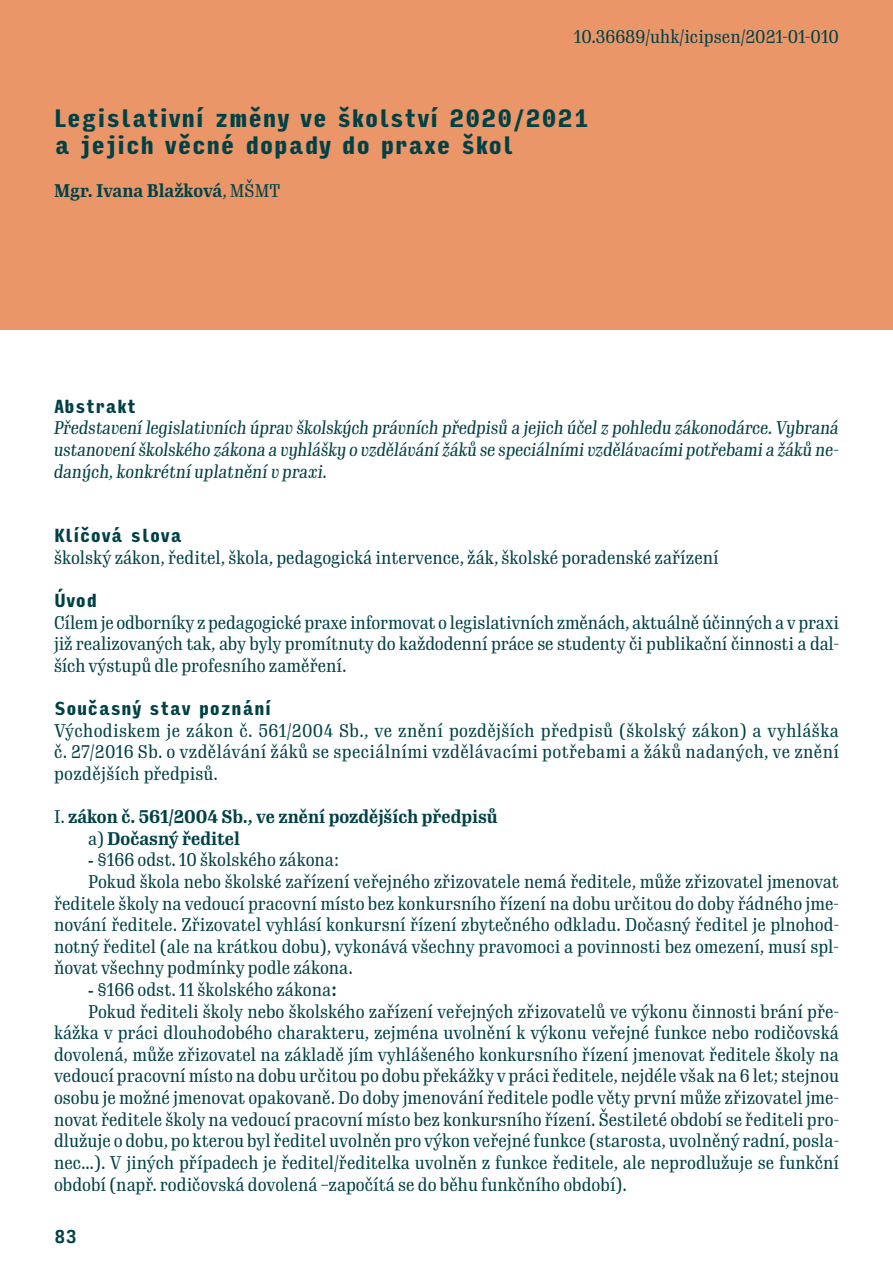
<style>
.page{position:relative;width:893px;height:1263px;background:#fff}
.page>*{position:absolute;margin:0;border:0;box-sizing:border-box;transform-origin:0 0}
.t1{font:900 24px/27px "Input Sans Compressed";color:#004146}
.t2{font:18px/21.6px "Gimlet Text Compressed";color:#004146;text-align:justify}
.t3{font:italic 18px/21.6px "Gimlet Text Compressed";color:#004146;text-align:justify}
.t4{font:700 18px/21.6px "Gimlet Text Compressed";color:#004146}
.t5{font:900 18px "Input Sans Compressed";color:#004146}
.t6{font:700 18px "Input Sans Compressed";color:#004146}
.s1{font-weight:400}
.s2{font-family:"Calibri";font-weight:700}
.s3{font-weight:700}
</style>
<div class="page">
<div style="left:0;top:0;width:893px;height:330px;background:#eb9669"></div>
<p class="t2" style="left:574px;top:24px;width:267px">10.36689/uhk/icipsen/2021-01-010</p>
<h1 class="t1" style="left:54px;top:103px;width:537px">Legislativní změny ve školství 2020/2021 a jejich věcné dopady do praxe škol</h1>
<p class="t4" style="left:54px;top:178px;width:228px">Mgr. Ivana Blažková<span class="s1">, MŠMT</span></p>
<p class="t5" style="left:54px;top:390px;width:84px">Abstrakt</p>
<p class="t3" style="left:54px;top:416px;width:786px">Představení legislativních úprav školských právních předpisů a jejich účel z pohledu zákonodárce. Vybraná ustanovení školského zákona a vyhlášky o vzdělávání žáků se speciálními vzdělávacími potřebami a žáků ne&shy;daných, konkrétní uplatnění v praxi.</p>
<p class="t5" style="left:54px;top:519px;width:130px">Klíčová slova</p>
<p class="t2" style="left:54px;top:546px;width:666px">školský zákon, ředitel, škola, pedagogická intervence, žák, školské poradenské zařízení</p>
<p class="t5" style="left:54px;top:584px;width:45px">Úvod</p>
<p class="t2" style="left:54px;top:611px;width:786px">Cílem je odborníky z pedagogické praxe informovat o legislativních změnách, aktuálně účinných a v praxi již realizovaných tak, aby byly promítnuty do každodenní práce se studenty či publikační činnosti a dal&shy;ších výstupů dle profesního zaměření.</p>
<p class="t5" style="left:54px;top:692px;width:219px">Současný stav poznání</p>
<p class="t2" style="left:54px;top:719px;width:786px">Východiskem je zákon č. 561/2004 Sb., ve znění pozdějších předpisů (školský zákon) a vyhláška č. 27/2016 Sb. o vzdělávání žáků se speciálními vzdělávacími potřebami a žáků nadaných, ve znění pozdějších předpisů.</p>
<p class="t4" style="left:88px;top:805px;width:411px;text-indent:-34px"><span class="s1">I.</span> zákon č. 561/2004 Sb., ve znění pozdějších předpisů <span class="s1">a)</span> Dočasný ředitel</p>
<p class="t2" style="left:88px;top:848px;width:253px"><span class="s2">-</span> §166 odst. 10 školského zákona:</p>
<p class="t2" style="left:88px;top:870px;width:752px">Pokud škola nebo školské zařízení veřejného zřizovatele nemá ředitele, může zřizovatel jmenovat</p>
<p class="t2" style="left:54px;top:891px;width:786px">ředitele školy na vedoucí pracovní místo bez konkursního řízení na dobu určitou do doby řádného jme-</p>
<p class="t2" style="left:54px;top:913px;width:786px">nování ředitele. Zřizovatel vyhlásí konkursní řízení zbytečného odkladu. Dočasný ředitel je plnohod-</p>
<p class="t2" style="left:54px;top:935px;width:786px">notný ředitel (ale na krátkou dobu), vykonává všechny pravomoci a povinnosti bez omezení, musí spl-</p>
<p class="t2" style="left:54px;top:956px;width:300px">ňovat všechny podmínky podle zákona.</p>
<p class="t2" style="left:88px;top:978px;width:250px"><span class="s2">-</span> §166 odst. 11 školského zákona<span class="s3">:</span></p>
<p class="t2" style="left:88px;top:999px;width:752px">Pokud řediteli školy nebo školského zařízení veřejných zřizovatelů ve výkonu činnosti brání pře-</p>
<p class="t2" style="left:54px;top:1021px;width:786px">kážka v práci dlouhodobého charakteru, zejména uvolnění k výkonu veřejné funkce nebo rodičovská</p>
<p class="t2" style="left:54px;top:1043px;width:786px">dovolená, může zřizovatel na základě jím vyhlášeného konkursního řízení jmenovat ředitele školy na</p>
<p class="t2" style="left:54px;top:1064px;width:786px">vedoucí pracovní místo na dobu určitou po dobu překážky v práci ředitele, nejdéle však na 6 let; stejnou</p>
<p class="t2" style="left:54px;top:1086px;width:787px">osobu je možné jmenovat opakovaně. Do doby jmenování ředitele podle věty první může zřizovatel jme-</p>
<p class="t2" style="left:54px;top:1107px;width:786px">novat ředitele školy na vedoucí pracovní místo bez konkursního řízení. Šestileté období se řediteli pro-</p>
<p class="t2" style="left:54px;top:1129px;width:786px">dlužuje o dobu, po kterou byl ředitel uvolněn pro výkon veřejné funkce (starosta, uvolněný radní, posla-</p>
<p class="t2" style="left:54px;top:1151px;width:786px">nec…). V jiných případech je ředitel/ředitelka uvolněn z funkce ředitele, ale neprodlužuje se funkční</p>
<p class="t2" style="left:54px;top:1172px;width:574px">období (např. rodičovská dovolená –započítá se do běhu funkčního období).</p>
<p class="t6" style="left:54px;top:1220px;width:25px">83</p>
</div>
